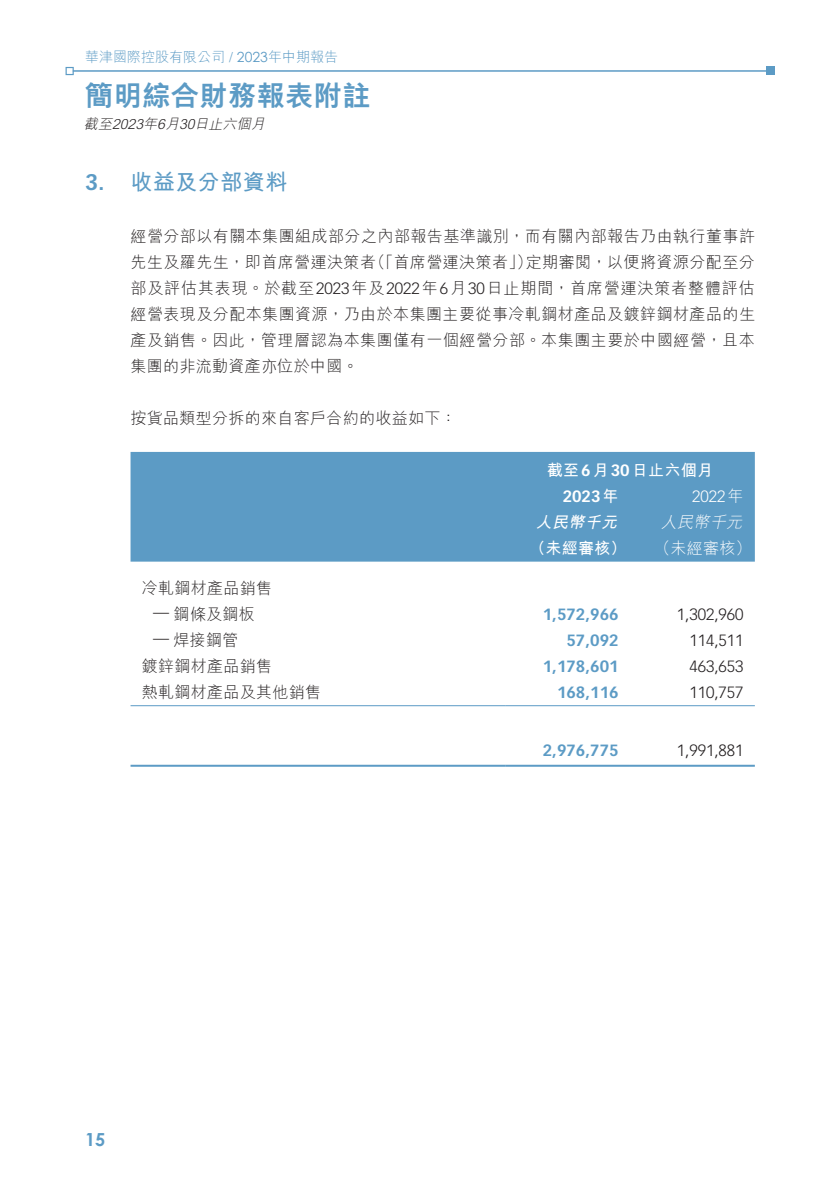
<style>
.page{position:relative;width:840px;height:1191px;background:#fff}
.page>*{position:absolute;margin:0;border:0;box-sizing:border-box;transform-origin:0 0}
.t1{font:800 28px "M Hei HK";letter-spacing:.02em;color:#5c9bc5}
.t2{font:700 22px "M Hei HK";letter-spacing:.02em;color:#5c9bc5}
.t3{font:700 22px "Vectora LT Std";color:#5c9bc5}
.t4{font:700 18px "Century Gothic";color:#5c9bc5}
.t5{font:300 16px/26px "M Hei HK";letter-spacing:.03em;color:#231f20;text-align:right}
.t6{font:300 16px "Vectora LT Std";color:#231f20}
.t7{font:700 16px "Vectora LT Std";color:#5c9bc5}
.t8{font:700 16px "M Hei HK";letter-spacing:.02em;color:#fff}
.t9{font:300 16px "M Hei HK";color:#fff}
.t10{font:300 16px "Vectora LT Std";color:#fff}
.t11{font:700 16px "Vectora LT Std";color:#fff}
.t12{font:italic 300 16px "M Hei HK";color:#fff}
.t13{font:italic 700 16px "M Hei HK";color:#fff}
.t14{font:300 14px "M Hei HK";color:#5c9bc5}
.t15{font:italic 300 14px "M Hei HK";color:#231f20}
.s1{font-family:"Century Gothic";font-weight:400}
.s2{font-family:"Vectora LT Std"}
.s3{font-family:"M Hei HK"}
</style>
<div class="page">
<svg style="left:65px;top:67px;width:9px;height:8px"></svg>
<hr style="left:73px;top:70px;width:695px;height:2px;background:#5c9bc5">
<div style="left:765px;top:67px;width:9px;height:8px;background:#5c9bc5"></div>
<div style="left:130px;top:452px;width:624px;height:109px;background:#5c9bc5"></div>
<hr style="left:130px;top:705px;width:375px;height:1px;background:#5c9bc5">
<hr style="left:505px;top:705px;width:124px;height:1px;background:#5c9bc5">
<hr style="left:629px;top:705px;width:125px;height:1px;background:#5c9bc5">
<hr style="left:130px;top:764px;width:375px;height:2px;background:#5c9bc5">
<hr style="left:505px;top:764px;width:124px;height:2px;background:#5c9bc5">
<hr style="left:629px;top:764px;width:125px;height:2px;background:#5c9bc5">
<p class="t14" style="left:85px;top:50px;width:254px">華津國際控股有限公司 / <span class="s1">2023</span>年中期報告</p>
<h1 class="t1" style="left:85px;top:81px;width:287px">簡明綜合財務報表附註</h1>
<p class="t15" style="left:194px;top:117px;width:74px">日止六個月</p>
<p class="t15" style="left:143px;top:117px;width:18px">年</p>
<p class="t15" style="left:84px;top:117px;width:32px">截至</p>
<p class="t15" style="left:157px;top:117px;width:26px">月6</p>
<p class="t15" style="left:112px;top:117px;width:36px">2023</p>
<p class="t15" style="left:179px;top:117px;width:20px">30</p>
<h2 class="t3" style="left:85px;top:169px;width:21px">3.</h2>
<h2 class="t2" style="left:130px;top:166px;width:158px">收益及分部資料</h2>
<p class="t5" style="left:130px;top:223px;width:625px">經營分部以有關本集團組成部分之內部報告基準識別，而有關內部報告乃由執行董事許定期審閱，以便將資源分配至分</p>
<p class="t5" style="left:130px;top:249px;width:625px;text-align:left">先生及羅先生，即首席營運決策者<br>部及評估其表現。於截至<span class="s2">2023</span>年及<span class="s2">2022</span>年<span class="s2">6</span>月<span class="s2">30</span>日止期間，首席營運決策者整體評估經營表現及分配本集團資源，乃由於本集團主要從事冷軋鋼材產品及鍍鋅鋼材產品的生產及銷售。因此，管理層認為本集團僅有一個經營分部。本集團主要於中國經營，且本集團的非流動資產亦位於中國。</p>
<p class="t5" style="left:130px;top:405px;width:327px">按貨品類型分拆的來自客戶合約的收益如下：</p>
<p class="t8" style="left:546px;top:458px;width:168px">截至<span class="s2">6</span>月<span class="s2">30</span>日止六個月</p>
<p class="t10" style="left:691px;top:487px;width:53px">2022 <span class="s3">年</span></p>
<p class="t5" style="left:369px;top:249px;width:164px">（「首席營運決策者」）</p>
<p class="t11" style="left:562px;top:486px;width:57px">2023<span class="s3">年</span></p>
<p class="t13" style="left:535px;top:510px;width:87px">人民幣千元</p>
<p class="t12" style="left:660px;top:514px;width:86px">人民幣千元</p>
<p class="t8" style="left:529px;top:536px;width:98px">（未經審核）</p>
<p class="t9" style="left:654px;top:540px;width:98px">（未經審核(</p>
<p class="t5" style="left:142px;top:575px;width:132px">冷軋鋼材產品銷售</p>
<p class="t5" style="left:173px;top:601px;width:83px">鋼條及鋼板</p>
<p class="t6" style="left:153px;top:603px;width:17px">—</p>
<p class="t7" style="left:542px;top:605px;width:77px">1,572,966</p>
<p class="t6" style="left:676px;top:605px;width:68px">1,302,960</p>
<p class="t5" style="left:173px;top:627px;width:66px">焊接鋼管</p>
<p class="t6" style="left:153px;top:629px;width:17px">—</p>
<p class="t7" style="left:566px;top:631px;width:54px">57,092</p>
<p class="t6" style="left:689px;top:631px;width:56px">114,511</p>
<p class="t5" style="left:142px;top:653px;width:132px">鍍鋅鋼材產品銷售</p>
<p class="t7" style="left:542px;top:657px;width:77px">1,178,601</p>
<p class="t6" style="left:689px;top:657px;width:56px">463,653</p>
<p class="t5" style="left:142px;top:679px;width:181px">熱軋鋼材產品及其他銷售</p>
<p class="t7" style="left:556px;top:683px;width:63px">168,116</p>
<p class="t6" style="left:689px;top:683px;width:56px">110,757</p>
<p class="t7" style="left:542px;top:741px;width:77px">2,976,775</p>
<p class="t6" style="left:676px;top:741px;width:68px">1,991,881</p>
<p class="t4" style="left:85px;top:1126px;width:22px">15</p>
</div>
